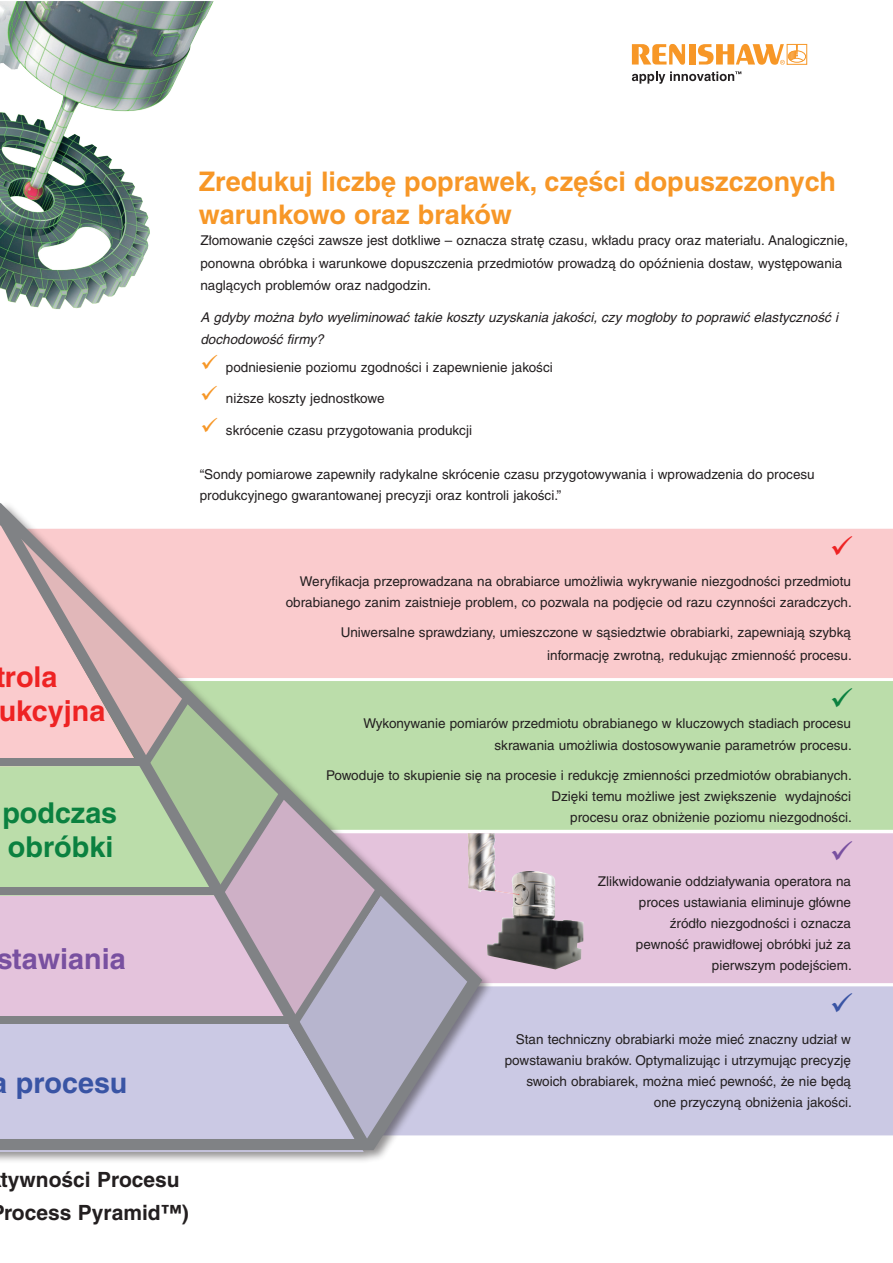
<style>
.page{position:relative;width:893px;height:1263px;background:#fff}
.page>*{position:absolute;margin:0;border:0;box-sizing:border-box;transform-origin:0 0}
.t1{font:700 28.8px/34.5px "Helvetica";color:#0b8140}
.t2{font:700 28.8px/34.5px "Helvetica";color:#ee2323}
.t3{font:700 28.8px "Helvetica";color:#7850a0}
.t4{font:700 28.8px "Helvetica";color:#3954a4}
.t5{font:700 27px/33px "Helvetica CE";color:#f79727}
.t6{font:22.5px/31.5px "Wingdings";color:#f79727;text-align:justify}
.t7{font:700 21px/33px "Helvetica CE";color:#231f20}
.t8{font:13.5px/21px "Helvetica CE";color:#231f20;text-align:right}
.t9{font:italic 13.5px/22.5px "Helvetica CE";color:#231f20}
</style>
<div class="page">
<svg style="left:632px;top:44px;width:53px;height:21px"></svg>
<div style="left:689px;top:44px;width:6px;height:21px;background:#f79727"></div>
<div style="left:787px;top:44px;width:20px;height:21px;border:1px solid #f79727"></div>
<div style="left:788px;top:50px;width:18px;height:13px;border:1px solid #f79727;border-radius:50%"></div>
<svg style="left:698px;top:44px;width:106px;height:21px"></svg>
<svg style="left:632px;top:71px;width:109px;height:13px"></svg>
<img style="left:0;top:1px;width:214px;height:308px">
<div style="left:495px;top:986px;width:398px;height:150px;background:#cbc9e4"></div>
<div style="left:495px;top:833px;width:398px;height:150px;background:#e4c3dc"></div>
<div style="left:495px;top:681px;width:398px;height:149px;background:#bda"></div>
<div style="left:495px;top:528px;width:398px;height:150px;background:#facbcd"></div>
<div style="left:0;top:500px;width:495px;height:664px;background:#231f20;opacity:.5"></div>
<svg style="left:0;top:503px;width:482px;height:647px;background:#cfc4c4"></svg>
<img style="left:468px;top:833px;width:115px;height:136px">
<svg style="left:832px;top:535px;width:20px;height:20px"></svg>
<svg style="left:832px;top:993px;width:20px;height:20px"></svg>
<svg style="left:832px;top:840px;width:20px;height:20px"></svg>
<svg style="left:832px;top:687px;width:20px;height:20px"></svg>
<p class="t5" style="left:199px;top:165px;width:639px">Zredukuj liczbę poprawek, części dopuszczonych warunkowo oraz braków</p>
<p class="t8" style="left:200px;top:229px;width:649px;line-height:22.5px;text-align:left">Złomowanie części zawsze jest dotkliwe – oznacza stratę czasu, wkładu pracy oraz materiału. Analogicznie, ponowna obróbka i warunkowe dopuszczenia przedmiotów prowadzą do opóźnienia dostaw, występowania naglących problemów oraz nadgodzin.</p>
<p class="t9" style="left:200px;top:306px;width:639px">A gdyby można było wyeliminować takie koszty uzyskania jakości, czy mogłoby to poprawić elastyczność i dochodowość firmy?</p>
<p class="t8" style="left:226px;top:357px;width:328px">podniesienie poziomu zgodności i zapewnienie jakości</p>
<p class="t8" style="left:226px;top:388px;width:160px">niższe koszty jednostkowe</p>
<p class="t8" style="left:226px;top:420px;width:248px">skrócenie czasu przygotowania produkcji</p>
<p class="t6" style="left:200px;top:349px;width:19px">✓ ✓ ✓</p>
<p class="t8" style="left:200px;top:464px;width:616px;text-align:left">“Sondy pomiarowe zapewniły radykalne skrócenie czasu przygotowywania i wprowadzenia do procesu produkcyjnego gwarantowanej precyzji oraz kontroli jakości.”</p>
<p class="t2" style="left:-2px;top:659px;width:108px">rola ukcyjna</p>
<p class="t1" style="left:2px;top:795px;width:116px">podczas obróbki</p>
<p class="t3" style="left:-4px;top:941px;width:131px">stawiania</p>
<p class="t4" style="left:16px;top:1065px;width:113px">procesu</p>
<p class="t7" style="left:1px;top:1163px;width:189px">tywności Procesu rocess Pyramid™)</p>
<p class="t8" style="left:286px;top:571px;width:568px">Weryfikacja przeprowadzana na obrabiarce umożliwia wykrywanie niezgodności przedmiotu obrabianego zanim zaistnieje problem, co pozwala na podjęcie od razu czynności zaradczych.</p>
<p class="t8" style="left:341px;top:621px;width:513px;line-height:22.5px">Uniwersalne sprawdziany, umieszczone w sąsiedztwie obrabiarki, zapewniają szybką informację zwrotną, redukując zmienność procesu.</p>
<p class="t8" style="left:363px;top:712px;width:490px;line-height:22.5px">Wykonywanie pomiarów przedmiotu obrabianego w kluczowych stadiach procesu skrawania umożliwia dostosowywanie parametrów procesu.</p>
<p class="t8" style="left:326px;top:765px;width:527px">Powoduje to skupienie się na procesie i redukcję zmienności przedmiotów obrabianych.<br>Dzięki temu możliwe jest zwiększenie wydajności<br>procesu oraz obniżenie poziomu niezgodności.</p>
<p class="t8" style="left:598px;top:871px;width:255px">Zlikwidowanie oddziaływania operatora na proces ustawiania eliminuje główne<br>źródło niezgodności i oznacza<br>pewność prawidłowej obróbki już za pierwszym podejściem.</p>
<p class="t8" style="left:505px;top:1029px;width:349px">Stan techniczny obrabiarki może mieć znaczny udział w powstawaniu braków. Optymalizując i utrzymując precyzję swoich obrabiarek, można mieć pewność, że nie będą one przyczyną obniżenia jakości.</p>
</div>
